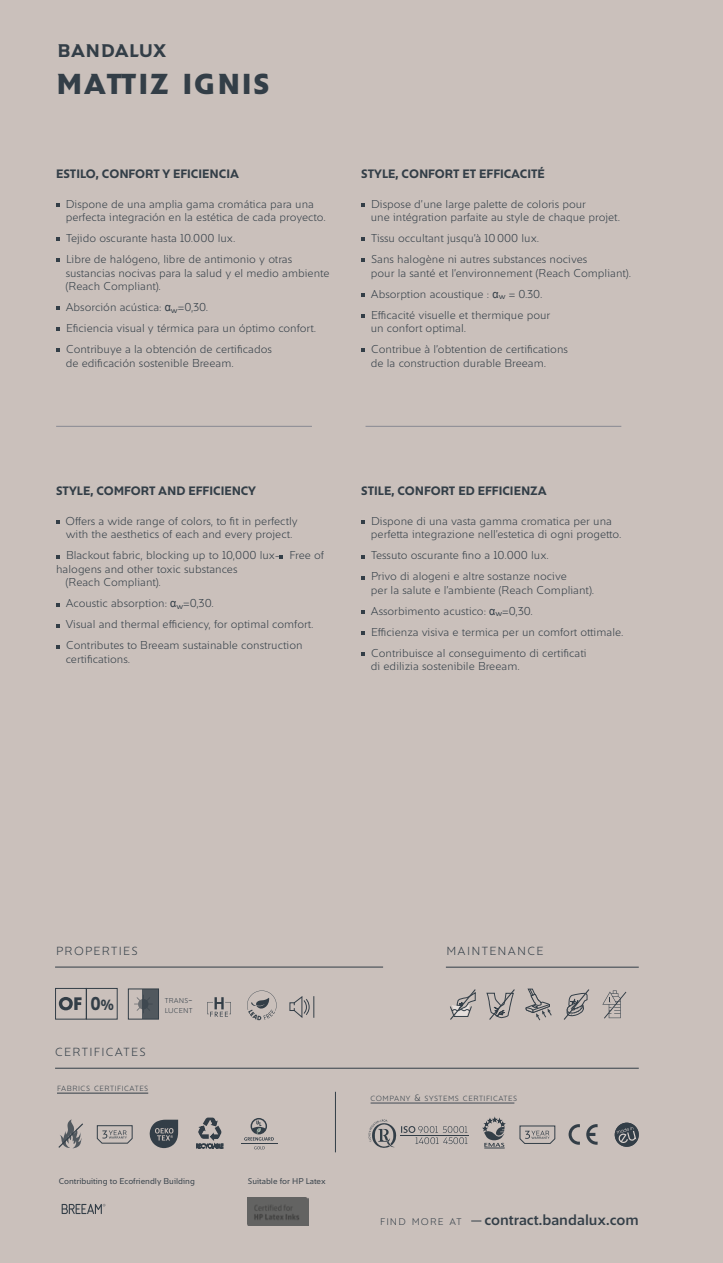
<style>
.page{position:relative;width:723px;height:1263px;background:#cac0bb}
.page>*{position:absolute;margin:0;border:0;box-sizing:border-box;transform-origin:0 0}
.t1{font:900 28.35px "Bandalux Pro";letter-spacing:.07em;color:#333e47}
.t2{font:700 18.15px "Bandalux Pro";color:#333e47;scale:.88 1}
.t3{font:700 18px "Bandalux Pro";color:#333e47}
.t4{font:600 15px "Bandalux Pro";color:#333e47}
.t5{font:700 12px "Bandalux Pro";color:#333e47}
.t6{font:11.55px "Bandalux Pro";letter-spacing:.115em;color:#333e47}
.t7{font:11.25px/21px "Bandalux Pro";color:#333e47}
.t8{font:9.45px "Bandalux Pro";letter-spacing:.115em;color:#333e47}
.t9{font:500 8.25px "Bandalux Pro";color:#333e47}
.t10{font:7.35px "Bandalux Pro";letter-spacing:.07em;color:#333e47}
.t11{font:7.05px/10.5px "Bandalux Pro";letter-spacing:.03em;color:#333e47}
.s1{font-family:"Arial"}
.s2{font-size:14.55px}
.s3{font-size:10.05px}
.s4{font-size:9px}
</style>
<div class="page">
<svg style="left:56px;top:203px;width:4px;height:4px"></svg>
<svg style="left:56px;top:238px;width:4px;height:3px"></svg>
<svg style="left:56px;top:259px;width:4px;height:3px"></svg>
<svg style="left:56px;top:307px;width:4px;height:3px"></svg>
<svg style="left:56px;top:328px;width:4px;height:3px"></svg>
<svg style="left:56px;top:349px;width:4px;height:3px"></svg>
<svg style="left:56px;top:520px;width:4px;height:4px"></svg>
<svg style="left:56px;top:555px;width:4px;height:3px"></svg>
<svg style="left:279px;top:555px;width:4px;height:3px"></svg>
<svg style="left:56px;top:603px;width:4px;height:3px"></svg>
<svg style="left:56px;top:624px;width:4px;height:3px"></svg>
<svg style="left:56px;top:645px;width:4px;height:3px"></svg>
<svg style="left:361px;top:203px;width:4px;height:4px"></svg>
<svg style="left:361px;top:238px;width:4px;height:3px"></svg>
<svg style="left:361px;top:259px;width:4px;height:3px"></svg>
<svg style="left:361px;top:293px;width:4px;height:4px"></svg>
<svg style="left:361px;top:314px;width:4px;height:4px"></svg>
<svg style="left:361px;top:349px;width:4px;height:3px"></svg>
<svg style="left:361px;top:520px;width:4px;height:4px"></svg>
<svg style="left:361px;top:555px;width:4px;height:3px"></svg>
<svg style="left:361px;top:576px;width:4px;height:3px"></svg>
<svg style="left:361px;top:610px;width:4px;height:4px"></svg>
<svg style="left:361px;top:631px;width:4px;height:4px"></svg>
<svg style="left:361px;top:652px;width:4px;height:4px"></svg>
<hr style="left:56px;top:426px;width:256px;height:1px;background:#8b8c94">
<hr style="left:365px;top:426px;width:256px;height:1px;background:#8b8c94">
<svg style="left:58px;top:1119px;width:25px;height:30px"></svg>
<svg style="left:59px;top:997px;width:23px;height:13px"></svg>
<div style="left:55px;top:988px;width:32px;height:31px;border:1px solid #333e47"></div>
<div style="left:86px;top:988px;width:32px;height:31px;border:1px solid #333e47"></div>
<hr style="left:55px;top:1068px;width:584px;height:1px;background:#333e47">
<hr style="left:335px;top:1092px;width:1px;height:60px;background:#333e47">
<hr style="left:55px;top:967px;width:328px;height:1px;background:#333e47">
<hr style="left:57px;top:1093px;width:91px;height:1px;background:#333e47">
<svg style="left:483px;top:1117px;width:22px;height:32px"></svg>
<hr style="left:371px;top:1103px;width:143px;height:1px;background:#434a54">
<hr style="left:446px;top:967px;width:193px;height:1px;background:#333e47">
<svg style="left:525px;top:988px;width:27px;height:33px"></svg>
<svg style="left:486px;top:989px;width:29px;height:31px"></svg>
<svg style="left:602px;top:990px;width:24px;height:28px"></svg>
<svg style="left:450px;top:989px;width:26px;height:31px"></svg>
<svg style="left:289px;top:996px;width:25px;height:22px"></svg>
<svg style="left:196px;top:1117px;width:27px;height:31px"></svg>
<svg style="left:247px;top:990px;width:30px;height:30px"></svg>
<svg style="left:568px;top:1124px;width:12px;height:21px"></svg>
<svg style="left:586px;top:1124px;width:11px;height:21px"></svg>
<div style="left:615px;top:1123px;width:24px;height:24px;background:#333e47;border-radius:50%"></div>
<svg style="left:617px;top:1127px;width:19px;height:16px"></svg>
<svg style="left:563px;top:989px;width:27px;height:31px"></svg>
<svg style="left:134px;top:995px;width:9px;height:18px"></svg>
<div style="left:128px;top:988px;width:31px;height:31px;border:1px solid #333e47"></div>
<svg style="left:143px;top:989px;width:15px;height:30px"></svg>
<img style="left:248px;top:1198px;width:60px;height:27px">
<svg style="left:97px;top:1125px;width:36px;height:18px"></svg>
<svg style="left:519px;top:1125px;width:36px;height:19px"></svg>
<hr style="left:400px;top:1135px;width:68px;height:1px;background:#333e47">
<svg style="left:368px;top:1119px;width:99px;height:29px"></svg>
<svg style="left:62px;top:1204px;width:43px;height:10px"></svg>
<hr style="left:241px;top:1143px;width:37px;height:1px;background:#333e47">
<svg style="left:254px;top:1146px;width:11px;height:3px"></svg>
<svg style="left:244px;top:1118px;width:30px;height:22px"></svg>
<svg style="left:207px;top:997px;width:24px;height:20px"></svg>
<svg style="left:149px;top:1120px;width:29px;height:28px"></svg>
<h3 class="t3" style="left:57px;top:37px;width:111px">Ω</h3>
<h1 class="t1" style="left:56px;top:62px;width:214px">MATTIZ IGNIS</h1>
<p class="t5" style="left:56px;top:165px;width:184px">ESTILO, CONFORT Y EFICIENCIA</p>
<p class="t7" style="left:66px;top:196px;width:262px;line-height:13.5px">Dispone de una amplia gama cromática para una perfecta integración en la estética de cada proyecto.</p>
<p class="t7" style="left:66px;top:227px;width:228px">Tejido oscurante hasta 10.000 lux.<br>Libre de halógeno, libre de antimonio y otras</p>
<p class="t7" style="left:66px;top:265px;width:265px;line-height:13.5px">sustancias nocivas para la salud y el medio ambiente (Reach Compliant).</p>
<p class="t7" style="left:66px;top:296px;width:252px">Absorción acústica: <span class="s1">α</span><sub>w</sub>=0,30.<br>Eficiencia visual y térmica para un óptimo confort.<br>Contribuye a la obtención de certificados</p>
<p class="t7" style="left:66px;top:352px;width:170px">de edificación sostenible Breeam.</p>
<p class="t5" style="left:361px;top:165px;width:185px">STYLE, CONFORT ET EFFICACITÉ</p>
<p class="t7" style="left:371px;top:196px;width:251px;line-height:13.5px">Dispose d’une large palette de coloris pour<br>une intégration parfaite au style de chaque projet.</p>
<p class="t7" style="left:371px;top:227px;width:218px">Tissu occultant jusqu’à 10000 lux.<br>Sans halogène ni autres substances nocives</p>
<p class="t7" style="left:371px;top:262px;width:262px">pour la santé et l’environnement (Reach Compliant).<br>Absorption acoustique : <span class="s1">α</span><sub>w</sub> = 0.30.<br>Efficacité visuelle et thermique pour</p>
<p class="t7" style="left:371px;top:317px;width:199px">un confort optimal.<br>Contribue à l’obtention de certifications</p>
<p class="t7" style="left:371px;top:352px;width:177px">de la construction durable Breeam.</p>
<p class="t5" style="left:56px;top:482px;width:201px">STYLE, COMFORT AND EFFICIENCY</p>
<p class="t7" style="left:66px;top:514px;width:234px;line-height:13.5px">Offers a wide range of colors, to fit in perfectly with the aesthetics of each and every project.</p>
<p class="t7" style="left:66px;top:544px;width:260px">Blackout fabric, blocking up to 10,000 lux- Free of</p>
<p class="t7" style="left:56px;top:558px;width:183px">halogens and other toxic substances</p>
<p class="t7" style="left:66px;top:571px;width:97px">(Reach Compliant).</p>
<p class="t7" style="left:66px;top:592px;width:249px">Acoustic absorption: <span class="s1">α</span><sub>w</sub>=0,30.<br>Visual and thermal efficiency, for optimal comfort.<br>Contributes to Breeam sustainable construction</p>
<p class="t7" style="left:66px;top:648px;width:66px">certifications.</p>
<p class="t5" style="left:361px;top:482px;width:187px">STILE, CONFORT ED EFFICIENZA</p>
<p class="t7" style="left:371px;top:514px;width:252px;line-height:13.5px">Dispone di una vasta gamma cromatica per una perfetta integrazione nell’estetica di ogni progetto.</p>
<p class="t7" style="left:371px;top:544px;width:197px">Tessuto oscurante fino a 10.000 lux.<br>Privo di alogeni e altre sostanze nocive</p>
<p class="t7" style="left:371px;top:579px;width:254px">per la salute e l’ambiente (Reach Compliant).<br>Assorbimento acustico: <span class="s1">α</span><sub>w</sub>=0,30.<br>Efficienza visiva e termica per un comfort ottimale.<br>Contribuisce al conseguimento di certificati</p>
<p class="t7" style="left:371px;top:655px;width:150px">di edilizia sostenibile Breeam.</p>
<p class="t6" style="left:56px;top:943px;width:83px">PROPERTIES</p>
<h2 class="t2" style="left:91px;top:990px;width:28px">0<span class="s2">%</span></h2>
<p class="t6" style="left:55px;top:1044px;width:92px">CERTIFICATES</p>
<p class="t10" style="left:57px;top:1084px;width:93px">FABRICS CERTIFICATES</p>
<p class="t11" style="left:165px;top:995px;width:29px">TRANS<span class="s3">-<br></span>LUCENT</p>
<p class="t9" style="left:59px;top:1175px;width:138px">Contribuiting to Ecofriendly Building</p>
<p class="t9" style="left:248px;top:1175px;width:79px">Suitable for HP Latex</p>
<p class="t6" style="left:446px;top:943px;width:99px">MAINTENANCE</p>
<p class="t10" style="left:370px;top:1093px;width:148px">COMPANY <span class="s4">&amp;</span> SYSTEMS CERTIFICATES</p>
<p class="t8" style="left:380px;top:1215px;width:83px">FIND MORE AT</p>
<h3 class="t4" style="left:484px;top:1208px;width:156px">contract.bandalux.com</h3>
</div>
